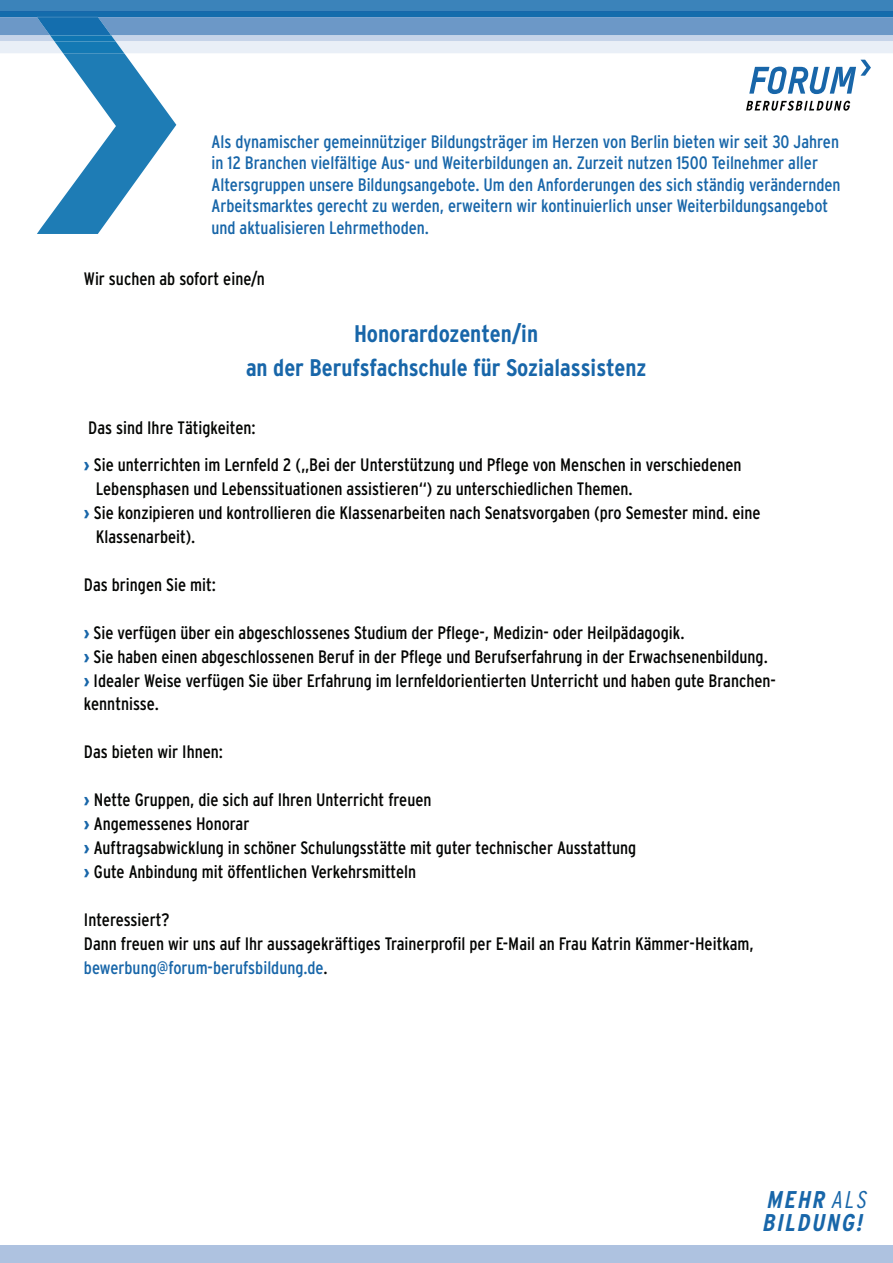
<style>
.page{position:relative;width:893px;height:1263px;background:#fff}
.page>*{position:absolute;margin:0;border:0;box-sizing:border-box;transform-origin:0 0}
.t1{font:italic 700 condensed 24.15px/23.5px "Interstate";color:#1866a9}
.t2{font:700 condensed 24px/33.8px "Interstate";color:#1866a9;text-align:center}
.t3{font:condensed 18px/24px "Interstate";color:#040503}
.t4{font:condensed 18px/21.6px "Interstate";color:#1866a9}
.s1{font-family:"Sanuk Bold LF";font-stretch:normal;color:#1866a9}
.s2{color:#1866a9}
.s3{font-weight:300}
</style>
<div class="page">
<div style="left:0;top:1245px;width:893px;height:18px;background:#aec2e0"></div>
<svg style="left:0;top:0;width:893px;height:234px"></svg>
<p class="t4" style="left:212px;top:132px;width:631px">Als dynamischer gemeinnütziger Bildungsträger im Herzen von Berlin bieten wir seit 30 Jahren in 12 Branchen vielfältige Aus- und Weiterbildungen an. Zurzeit nutzen 1500 Teilnehmer aller Altersgruppen unsere Bildungsangebote. Um den Anforderungen des sich ständig verändernden Arbeitsmarktes gerecht zu werden, erweitern wir kontinuierlich unser Weiterbildungsangebot und aktualisieren Lehrmethoden.</p>
<p class="t3" style="left:84px;top:268px;width:182px">Wir suchen ab sofort eine/n</p>
<h2 class="t2" style="left:246px;top:319px;width:402px">Honorardozenten/in<br>an der Berufsfachschule für Sozialassistenz</h2>
<p class="t3" style="left:84px;top:411px;width:659px;line-height:36.8px">Das sind Ihre Tätigkeiten:<br><span class="s1">›</span> Sie unterrichten im Lernfeld 2 („Bei der Unterstützung und Pflege von Menschen in verschiedenen</p>
<p class="t3" style="left:96px;top:478px;width:538px">Lebensphasen und Lebenssituationen assistieren“) zu unterschiedlichen Themen.</p>
<p class="t3" style="left:84px;top:502px;width:678px"><span class="s1">›</span> Sie konzipieren und kontrollieren die Klassenarbeiten nach Senatsvorgaben (pro Semester mind. eine</p>
<p class="t3" style="left:96px;top:526px;width:101px">Klassenarbeit).</p>
<p class="t3" style="left:84px;top:574px;width:133px">Das bringen Sie mit:</p>
<p class="t3" style="left:84px;top:622px;width:693px"><span class="s1">›</span> Sie verfügen über ein abgeschlossenes Studium der Pflege-, Medizin- oder Heilpädagogik.<br><span class="s1">›</span> Sie haben einen abgeschlossenen Beruf in der Pflege und Berufserfahrung in der Erwachsenenbildung. <span class="s1">›</span> Idealer Weise verfügen Sie über Erfahrung im lernfeldorientierten Unterricht und haben gute Branchen&shy;kenntnisse.</p>
<p class="t3" style="left:84px;top:742px;width:141px">Das bieten wir Ihnen:</p>
<p class="t3" style="left:84px;top:790px;width:554px"><span class="s1">›</span> Nette Gruppen, die sich auf Ihren Unterricht freuen<br><span class="s1">›</span> Angemessenes Honorar<br><span class="s1">›</span> Auftragsabwicklung in schöner Schulungsstätte mit guter technischer Ausstattung <span class="s1">›</span> Gute Anbindung mit öffentlichen Verkehrsmitteln</p>
<p class="t3" style="left:84px;top:910px;width:671px">Interessiert?<br>Dann freuen wir uns auf Ihr aussagekräftiges Trainerprofil per E-Mail an Frau Katrin Kämmer-Heitkam, <span class="s2">bewerbung@forum-berufsbildung.de</span>.</p>
<h1 class="t1" style="left:762px;top:1189px;width:110px">MEHR <span class="s3">ALS<br></span>BILDUNG!</h1>
</div>
